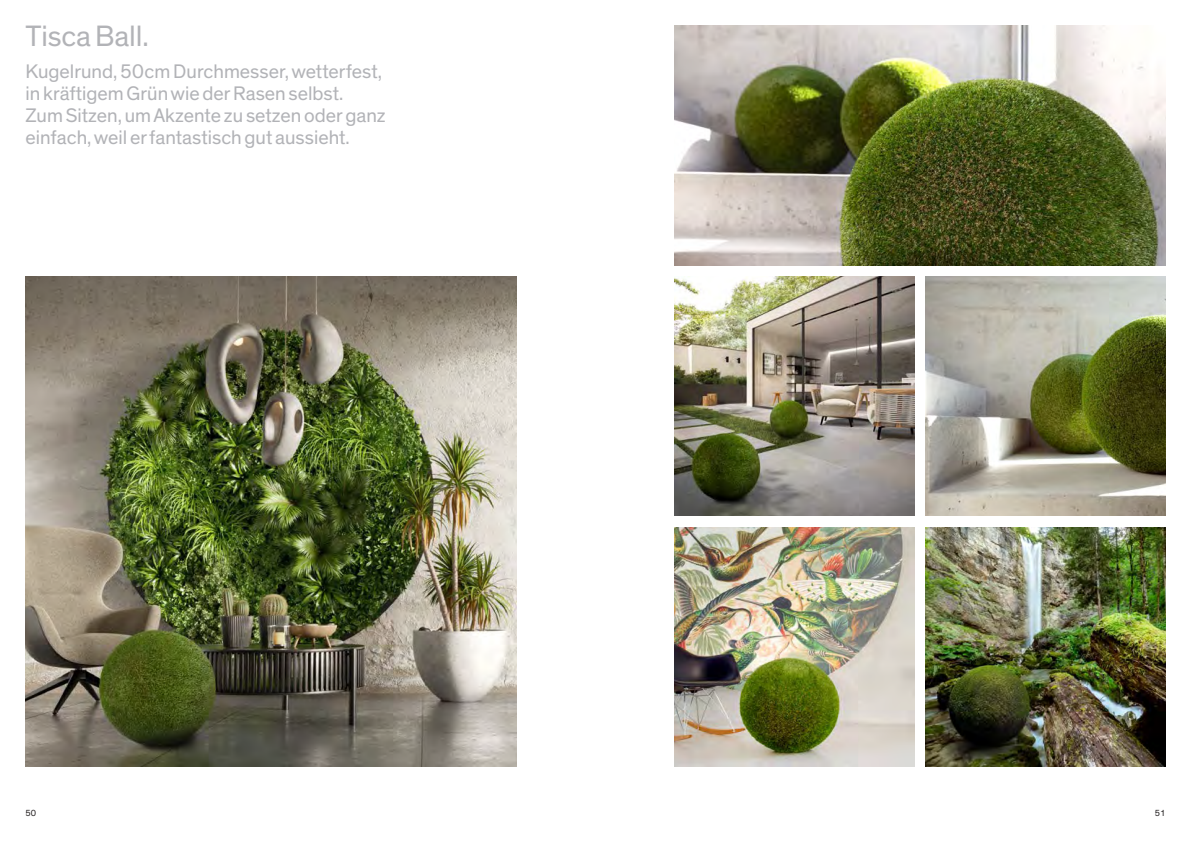
<style>
.page{position:relative;width:1191px;height:842px;background:#fff}
.page>*{position:absolute;margin:0;border:0;box-sizing:border-box;transform-origin:0 0}
.t1{font:30px "Theinhardt";letter-spacing:-.005em;color:#b2b3b7}
.t2{font:20px/22px "Theinhardt";color:#b2b3b7}
.t3{font:9px "Theinhardt";color:#231f20}
</style>
<div class="page">
<img style="left:26px;top:276px;width:490px;height:491px">
<img style="left:926px;top:527px;width:239px;height:240px">
<img style="left:926px;top:276px;width:239px;height:240px">
<img style="left:675px;top:26px;width:490px;height:239px">
<img style="left:675px;top:527px;width:239px;height:240px">
<img style="left:675px;top:276px;width:239px;height:240px">
<h1 class="t1" style="left:26px;top:18px;width:125px">Tisca Ball.</h1>
<p class="t2" style="left:26px;top:61px;width:362px">Kugelrund, 50 cm Durchmesser, wetterfest, in kräftigem Grün wie der Rasen selbst.<br>Zum Sitzen, um Akzente zu setzen oder ganz einfach, weil er fantastisch gut aussieht.</p>
<p class="t3" style="left:26px;top:808px;width:12px">50</p>
<p class="t3" style="left:1154px;top:808px;width:12px">51</p>
</div>
